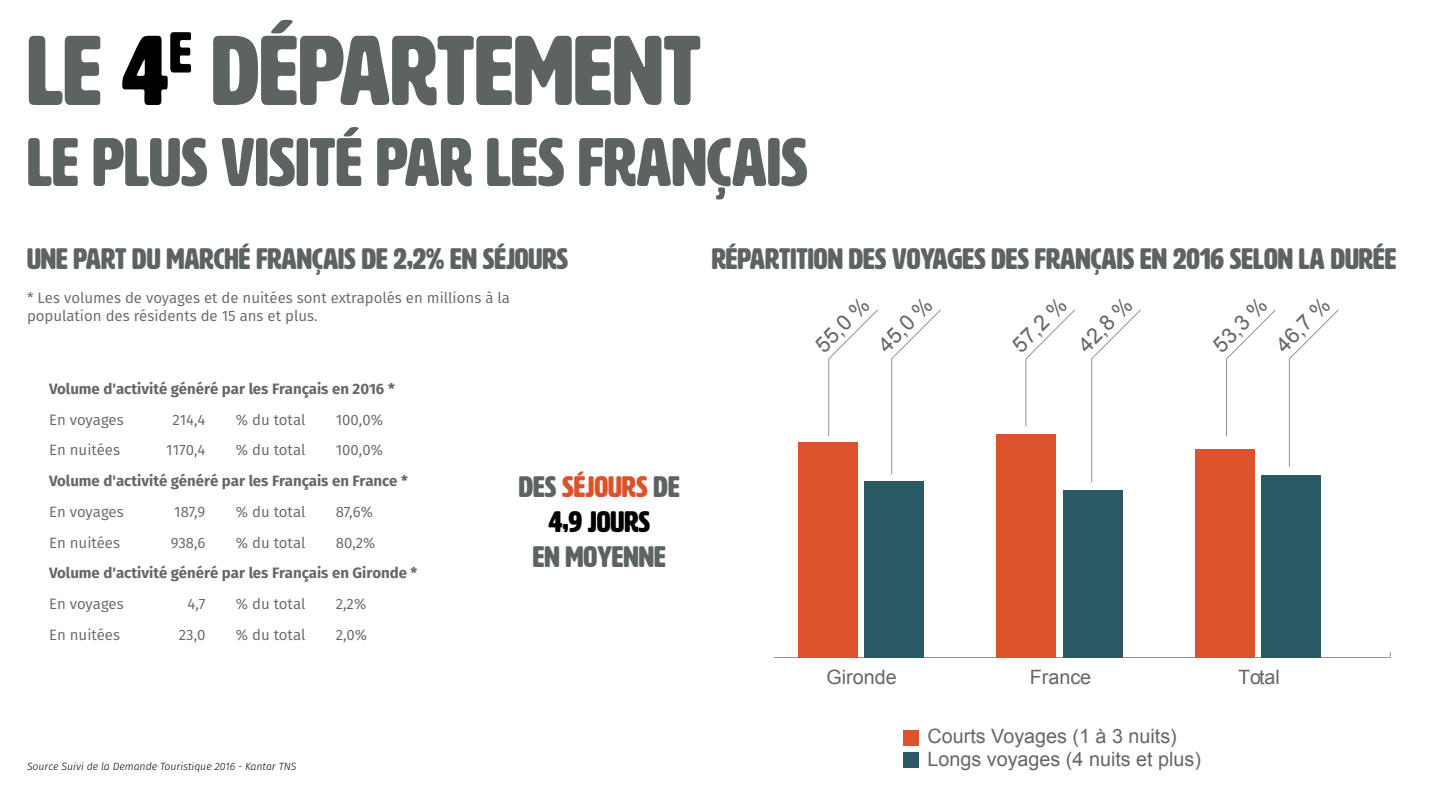
<style>
.page{position:relative;width:1440px;height:810px;background:#fff}
.page>*{position:absolute;margin:0;border:0;box-sizing:border-box;transform-origin:0 0}
.t1{font:97.5px "HWT Artz";color:#5d6263}
.t2{font:67.5px "HWT Artz";color:#5d6263}
.t3{font:29.25px "HWT Artz";color:#5d6263}
.t4{font:29.25px "HWT Artz";color:#db522b}
.t5{font:29.25px "HWT Artz";color:#000}
.t6{font:21.45px/44.5px "Arial";color:#666669}
.t7{font:19.73px/22.9px "Arial";color:#666669}
.t8{font:15px/18px "Fira Sans";color:#666669}
.t9{font:700 15px "Fira Sans";color:#666669}
.t10{font:italic 300 10.5px "Fira Sans";color:#000}
.s1{color:#000}
.s2{color:#5d6263}
</style>
<div class="page">
<svg style="left:774px;top:310px;width:617px;height:348px"></svg>
<div style="left:1261px;top:475px;width:60px;height:182px;background:#295963"></div>
<div style="left:1195px;top:449px;width:60px;height:208px;background:#db522b"></div>
<div style="left:1063px;top:490px;width:59px;height:167px;background:#295963"></div>
<div style="left:997px;top:434px;width:59px;height:223px;background:#db522b"></div>
<div style="left:864px;top:481px;width:60px;height:176px;background:#295963"></div>
<div style="left:798px;top:442px;width:60px;height:215px;background:#db522b"></div>
<div style="left:903px;top:730px;width:16px;height:16px;background:#db522b"></div>
<div style="left:903px;top:752px;width:16px;height:16px;background:#295963"></div>
<p class="t1" style="left:27px;top:20px;width:676px">LE <span class="s1">4</span><sup>E</sup> DÉPARTEMENT</p>
<p class="t2" style="left:27px;top:127px;width:782px">LE PLUS VISITÉ PAR LES FRANÇAIS</p>
<p class="t3" style="left:27px;top:243px;width:543px">UNE PART DU MARCHÉ FRANÇAIS DE 2,2% EN SÉJOURS</p>
<p class="t3" style="left:712px;top:243px;width:686px">RÉPARTITION DES VOYAGES DES FRANÇAIS EN 2016 SELON LA DURÉE</p>
<p class="t8" style="left:27px;top:289px;width:484px">* Les volumes de voyages et de nuitées sont extrapolés en millions à la population des résidents de 15 ans et plus.</p>
<h3 class="t6" style="left:835px;top:301px;width:68px;text-indent:-44px;rotate:-45deg">55,0 %<br>45,0 %</h3>
<h3 class="t6" style="left:1033px;top:299px;width:68px;line-height:46.5px;text-indent:-47px;rotate:-45deg">57,2 %<br>42,8 %</h3>
<h3 class="t6" style="left:1233px;top:301px;width:68px;text-indent:-44px;rotate:-45deg">53,3 %<br>46,7 %</h3>
<p class="t9" style="left:49px;top:378px;width:347px">Volume d'activité généré par les Français en 2016 *</p>
<p class="t8" style="left:49px;top:410px;width:76px">En voyages</p>
<p class="t8" style="left:172px;top:410px;width:35px">214,4</p>
<p class="t8" style="left:236px;top:410px;width:71px">% du total</p>
<p class="t8" style="left:336px;top:410px;width:49px">100,0%</p>
<p class="t8" style="left:49px;top:441px;width:73px">En nuitées</p>
<p class="t8" style="left:166px;top:441px;width:41px">1170,4</p>
<p class="t8" style="left:236px;top:441px;width:71px">% du total</p>
<p class="t8" style="left:336px;top:441px;width:49px">100,0%</p>
<p class="t9" style="left:49px;top:470px;width:360px">Volume d'activité généré par les Français en France *</p>
<p class="t8" style="left:49px;top:503px;width:76px">En voyages</p>
<p class="t8" style="left:174px;top:503px;width:33px">187,9</p>
<p class="t8" style="left:236px;top:503px;width:71px">% du total</p>
<p class="t8" style="left:336px;top:503px;width:39px">87,6%</p>
<p class="t8" style="left:49px;top:533px;width:73px">En nuitées</p>
<p class="t8" style="left:171px;top:533px;width:36px">938,6</p>
<p class="t8" style="left:236px;top:533px;width:71px">% du total</p>
<p class="t8" style="left:336px;top:533px;width:41px">80,2%</p>
<p class="t9" style="left:49px;top:563px;width:370px">Volume d'activité généré par les Français en Gironde *</p>
<p class="t8" style="left:49px;top:595px;width:76px">En voyages</p>
<p class="t8" style="left:187px;top:595px;width:20px">4,7</p>
<p class="t8" style="left:236px;top:595px;width:71px">% du total</p>
<p class="t8" style="left:336px;top:595px;width:32px">2,2%</p>
<p class="t8" style="left:49px;top:626px;width:73px">En nuitées</p>
<p class="t8" style="left:179px;top:626px;width:28px">23,0</p>
<p class="t8" style="left:236px;top:626px;width:71px">% du total</p>
<p class="t8" style="left:336px;top:626px;width:33px">2,0%</p>
<p class="t10" style="left:27px;top:759px;width:271px">Source Suivi de la Demande Touristique 2016 - Kantar TNS</p>
<p class="t4" style="left:519px;top:471px;width:162px"><span class="s2">DES</span> SÉJOURS <span class="s2">DE</span></p>
<p class="t5" style="left:548px;top:506px;width:103px">4,9 JOURS</p>
<p class="t3" style="left:533px;top:541px;width:134px">EN MOYENNE</p>
<h3 class="t7" style="left:827px;top:665px;width:72px">Gironde</h3>
<h3 class="t7" style="left:1030px;top:665px;width:63px">France</h3>
<h3 class="t7" style="left:1238px;top:665px;width:43px">Total</h3>
<h3 class="t7" style="left:928px;top:725px;width:275px">Courts Voyages (1 à 3 nuits)<br>Longs voyages (4 nuits et plus)</h3>
</div>
